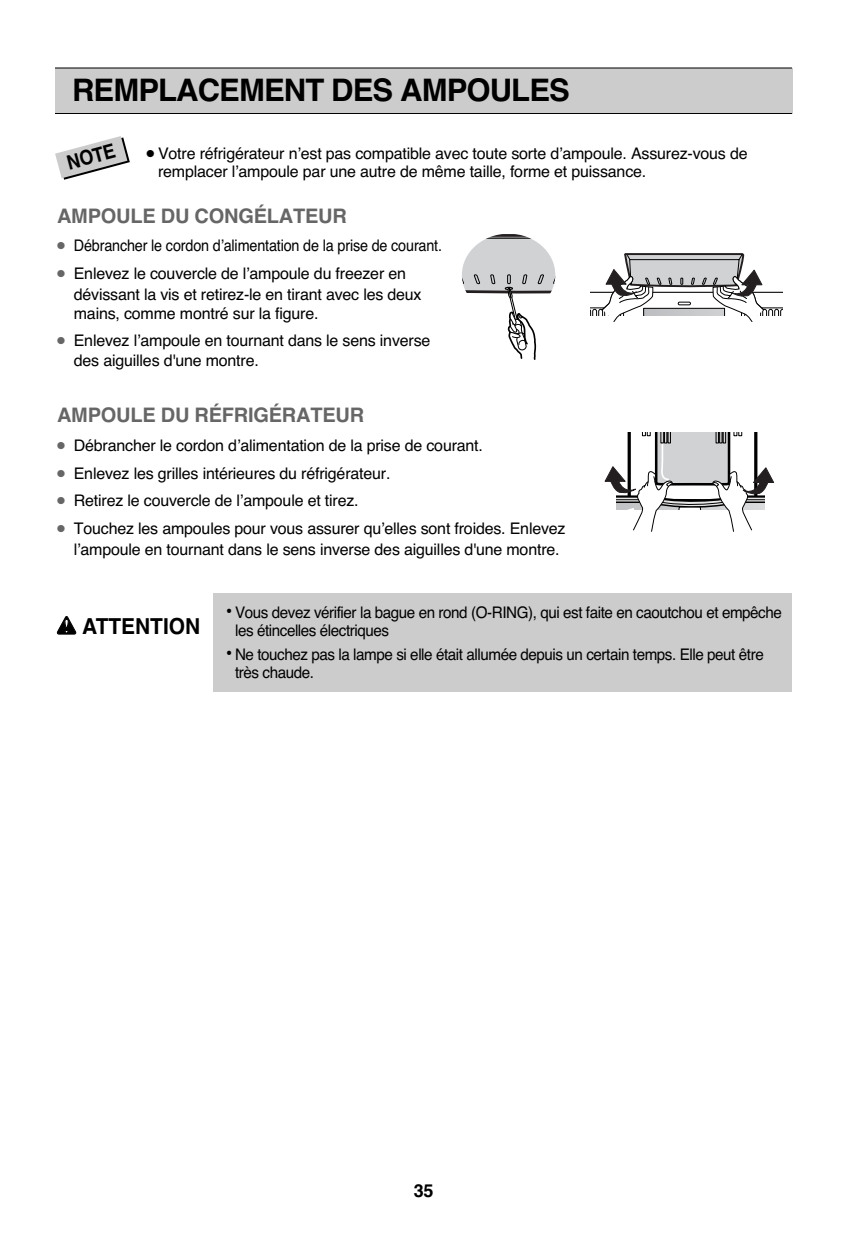
<style>
.page{position:relative;width:850px;height:1246px;background:#fff}
.page>*{position:absolute;margin:0;border:0;box-sizing:border-box;transform-origin:0 0}
.t1{font:italic 700 31px "Helvetica";letter-spacing:-.03em;color:#000}
.t2{font:700 22px "Helvetica";color:#000;scale:.95 1}
.t3{font:700 20px "Helvetica";letter-spacing:-.01em;color:#666}
.t4{font:700 20px "Helvetica";color:#000;scale:.9 1}
.t5{font:700 18px "Helvetica";color:#000}
.t6{font:16px/19.8px "Helvetica";letter-spacing:-.01em;color:#000}
.t7{font:16px/18px "Helvetica";letter-spacing:-.03em;color:#000;scale:.95 1}
.t8{font:16px "Helvetica";letter-spacing:-.01em;color:#000;scale:.9 1}
.s1{color:#666}
.s2{font-size:20px}
</style>
<div class="page">
<div style="left:55px;top:68px;width:737px;height:45px;background:#ccc"></div>
<hr style="left:55px;top:68px;width:737px;height:1px;background:#000">
<hr style="left:55px;top:113px;width:737px;height:1px;background:#000">
<svg style="left:604px;top:432px;width:170px;height:100px"></svg>
<svg style="left:591px;top:253px;width:192px;height:69px"></svg>
<svg style="left:462px;top:234px;width:93px;height:126px"></svg>
<svg style="left:55px;top:136px;width:75px;height:44px"></svg>
<div style="left:214px;top:593px;width:578px;height:99px;background:#ccc"></div>
<h1 class="t1" style="left:72px;top:78px;width:499px">REMPLACEMENT DES AMPOULES</h1>
<p class="t4" style="left:65px;top:156px;width:56px;rotate:-15deg">NOTE</p>
<p class="t6" style="left:158px;top:146px;width:591px;line-height:18px;text-indent:-12px">● Votre réfrigérateur n’est pas compatible avec toute sorte d’ampoule. Assurez-vous de remplacer l’ampoule par une autre de même taille, forme et puissance.</p>
<p class="t3" style="left:57px;top:209px;width:291px">AMPOULE DU CONGÉLATEUR</p>
<p class="t8" style="left:57px;top:240px;width:429px"><span class="s1">●</span> Débrancher le cordon d’alimentation de la prise de courant.</p>
<p class="t6" style="left:74px;top:265px;width:349px;text-indent:-17px"><span class="s1">●</span> Enlevez le couvercle de l’ampoule du freezer en dévissant la vis et retirez-le en tirant avec les deux mains, comme montré sur la figure.</p>
<p class="t6" style="left:74px;top:331px;width:358px;line-height:20.6px;text-indent:-17px"><span class="s1">●</span> Enlevez l’ampoule en tournant dans le sens inverse des aiguilles d'une montre.</p>
<p class="t3" style="left:57px;top:408px;width:309px">AMPOULE DU RÉFRIGÉRATEUR</p>
<p class="t6" style="left:57px;top:437px;width:427px"><span class="s1">●</span> Débrancher le cordon d’alimentation de la prise de courant.</p>
<p class="t6" style="left:57px;top:465px;width:335px"><span class="s1">●</span> Enlevez les grilles intérieures du réfrigérateur.</p>
<p class="t6" style="left:57px;top:492px;width:303px"><span class="s1">●</span> Retirez le couvercle de l’ampoule et tirez.</p>
<p class="t6" style="left:74px;top:520px;width:493px;line-height:20.6px;text-indent:-17px"><span class="s1">●</span> Touchez les ampoules pour vous assurer qu’elles sont froides. Enlevez l’ampoule en tournant dans le sens inverse des aiguilles d'une montre.</p>
<h2 class="t2" style="left:82px;top:619px;width:126px">ATTENTION</h2>
<p class="t7" style="left:235px;top:605px;width:577px;text-indent:-11px"><span class="s2">•</span> Vous devez vérifier la bague en rond (O-RING), qui est faite en caoutchou et empêche les étincelles électriques</p>
<p class="t7" style="left:235px;top:647px;width:558px;text-indent:-11px"><span class="s2">•</span> Ne touchez pas la lampe si elle était allumée depuis un certain temps. Elle peut être très chaude.</p>
<p class="t5" style="left:414px;top:1184px;width:21px">35</p>
</div>
